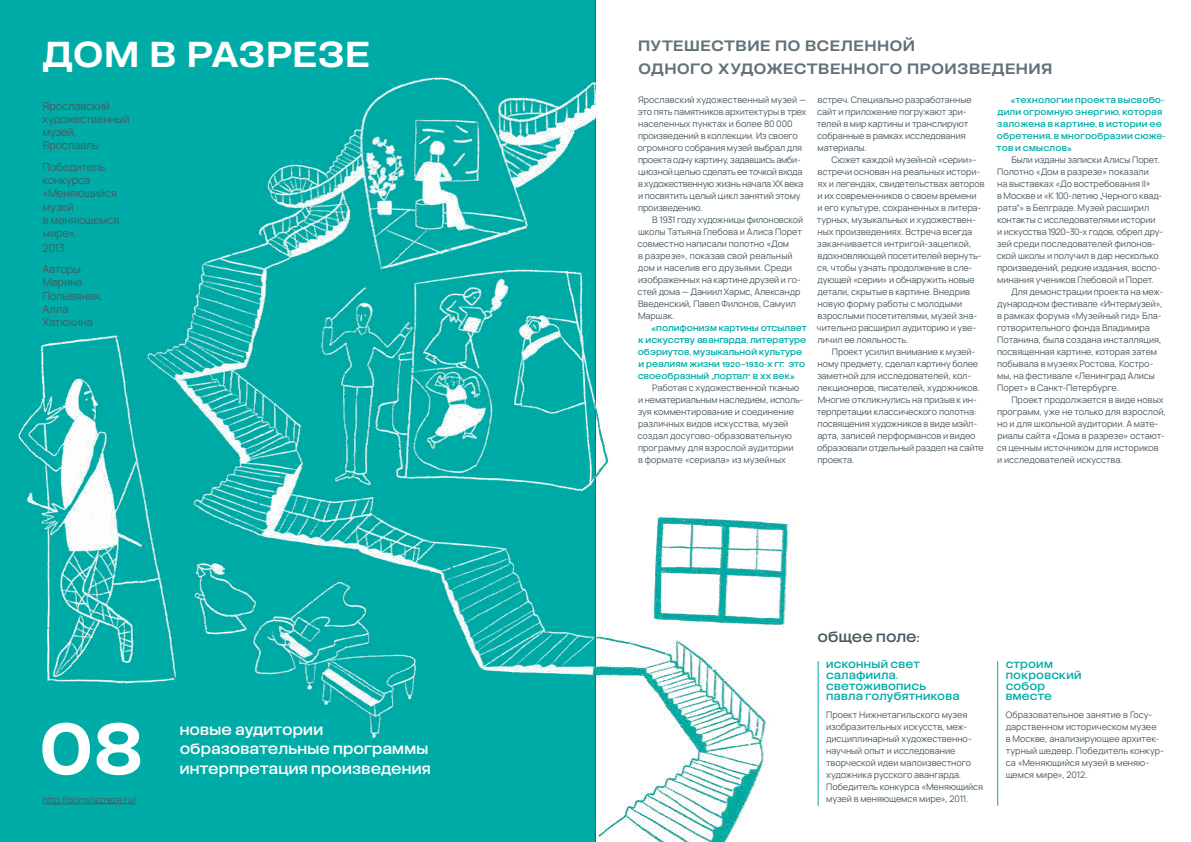
<style>
.page{position:relative;width:1191px;height:842px;background:#fff}
.page>*{position:absolute;margin:0;border:0;box-sizing:border-box;transform-origin:0 0}
.t1{font:72px "Easy Flex FP";color:#fff}
.t2{font:36px "Easy Flex FP";letter-spacing:-.01em;color:#fff}
.t3{font:15px/23px "Easy Flex FP";letter-spacing:.02em;color:#637178}
.t4{font:12px/19.7px "Easy Flex FP";letter-spacing:.01em;color:#fff}
.t5{font:12px "Easy Flex FP";letter-spacing:.005em;color:#485860}
.t6{font:11px/13.2px "Manrope";letter-spacing:-.01em;color:#485860}
.t7{font:9px/12px "Manrope";letter-spacing:-.005em;color:#485860}
.t8{font:9px/10.8px "Easy Flex FP";letter-spacing:.025em;color:#00aca8}
.t9{font:7px/12px "Easy Flex FP";letter-spacing:.01em;color:#00aca8}
</style>
<div class="page">
<img style="left:0;top:0;width:999px;height:842px">
<h2 class="t2" style="left:43px;top:28px;width:329px">ДОМ В РАЗРЕЗЕ</h2>
<p class="t6" style="left:43px;top:98px;width:89px">Ярославский художественный музей,<br>Ярославль</p>
<p class="t6" style="left:43px;top:160px;width:78px">Победитель конкурса «Меняющийся музей<br>в меняющемся мире»,</p>
<p class="t6" style="left:43px;top:236px;width:42px;line-height:21.7px">2013<br>Авторы:</p>
<p class="t6" style="left:43px;top:275px;width:62px">Марина<br>Полывяная,<br>Алла<br>Хатюхина</p>
<h1 class="t1" style="left:38px;top:697px;width:107px">08</h1>
<p class="t7" style="left:43px;top:793px;width:95px">http://domvrazreze.ru/</p>
<h3 class="t4" style="left:180px;top:720px;width:253px">новые аудитории образовательные программы интерпретация произведения</h3>
<h3 class="t3" style="left:638px;top:33px;width:416px">ПУТЕШЕСТВИЕ ПО ВСЕЛЕННОЙ<br>ОДНОГО ХУДОЖЕСТВЕННОГО ПРОИЗВЕДЕНИЯ</h3>
<p class="t7" style="left:637px;top:94px;width:170px">Ярославский художественный музей — это пять памятников архитектуры в трех населенных пунктах и более 80 000 произведений в коллекции. Из своего огромного собрания музей выбрал для проекта одну картину, задавшись амби&shy;циозной целью сделать ее точкой входа в художественную жизнь начала XX века и посвятить целый цикл занятий этому произведению.</p>
<p class="t7" style="left:637px;top:214px;width:167px;text-indent:15px">В 1931 году художницы филоновской школы Татьяна Глебова и Алиса Порет совместно написали полотно «Дом<br>в разрезе», показав свой реальный дом и населив его друзьями. Среди изображенных на картине друзей и го&shy;стей дома — Даниил Хармс, Александр<br>Введенский, Павел Филонов, Самуил<br>Маршак.</p>
<p class="t9" style="left:638px;top:322px;width:170px;text-indent:14px">«Полифонизм картины отсылает к искусству авангарда, литературе обэриутов, музыкальной культуре и реалиям жизни 1920–1930-х гг. Это своеобразный „портал“ в XX век»</p>
<p class="t7" style="left:637px;top:382px;width:167px;text-indent:15px">Работая с художественной тканью и нематериальным наследием, исполь&shy;зуя комментирование и соединение различных видов искусства, музей создал досугово-образовательную программу для взрослой аудитории<br>в формате «сериала» из музейных</p>
<p class="t7" style="left:816px;top:94px;width:156px">встреч. Специально разработанные сайт и приложение погружают зри&shy;телей в мир картины и транслируют собранные в рамках исследования материалы.</p>
<p class="t7" style="left:816px;top:154px;width:169px;text-indent:15px">Сюжет каждой музейной «серии»-- встречи основан на реальных истори&shy;ях и легендах, свидетельствах авторов и их современников о своем времени<br>и его культуре, сохраненных в литера&shy;турных, музыкальных и художествен&shy;ных произведениях. Встреча всегда заканчивается интригой--зацепкой, вдохновляющей посетителей вернуть&shy;ся, чтобы узнать продолжение в сле&shy;дующей «серии» и обнаружить новые детали, скрытые в картине. Внедрив новую форму работы с молодыми взрослыми посетителями, музей зна&shy;чительно расширил аудиторию и уве&shy;личил ее лояльность.</p>
<p class="t7" style="left:816px;top:345px;width:169px;text-indent:15px">Проект усилил внимание к музей&shy;ному предмету, сделал картину более заметной для исследователей, кол&shy;лекционеров, писателей, художников.<br>Многие откликнулись на призыв к ин&shy;терпретации классического полотна: посвящения художников в виде мэйл-- арта, записей перформансов и видео образовали отдельный раздел на сайте проекта.</p>
<p class="t9" style="left:996px;top:94px;width:171px;text-indent:14px">«Технологии проекта высвобо&shy;дили огромную энергию, которая заложена в картине, в истории ее обретения, в многообразии сюже&shy;тов и смыслов»</p>
<p class="t7" style="left:996px;top:153px;width:168px;text-indent:15px">Были изданы записки Алисы Порет.<br>Полотно «Дом в разрезе» показали<br>на выставках «До востребования II»<br>в Москве и «К 100-летию „Черного квад&shy;рата“» в Белграде. Музей расширил контакты с исследователями истории<br>и искусства 1920–30-х годов, обрел дру&shy;зей среди последователей филонов&shy;ской школы и получил в дар несколько произведений, редкие издания, воспо&shy;минания учеников Глебовой и Порет.</p>
<p class="t7" style="left:997px;top:285px;width:168px;text-indent:14px">Для демонстрации проекта на меж&shy;дународном фестивале «Интермузей», в рамках форума «Музейный гид» Бла&shy;готворительного фонда Владимира Потанина, была создана инсталляция, посвященная картине, которая затем побывала в музеях Ростова, Костро&shy;мы, на фестивале «Ленинград Алисы Порет» в Санкт-Петербурге.</p>
<p class="t7" style="left:996px;top:393px;width:171px;text-indent:15px">Проект продолжается в виде новых программ, уже не только для взрослой, но и для школьной аудитории. А мате&shy;риалы сайта «Дома в разрезе» остают&shy;ся ценным источником для историков и исследователей искусства.</p>
<h3 class="t5" style="left:817px;top:629px;width:103px">Общее поле:</h3>
<p class="t8" style="left:826px;top:659px;width:135px">Исконный свет<br>Салафиила.<br>Светоживопись<br>Павла Голубятникова</p>
<p class="t7" style="left:826px;top:708px;width:159px">Проект Нижнетагильского музея изобразительных искусств, меж&shy;дисциплинарный художественно-- научный опыт и исследование творческой идеи малоизвестного художника русского авангарда.<br>Победитель конкурса «Меняющийся музей в меняющемся мире», 2011.</p>
<p class="t8" style="left:1005px;top:659px;width:77px">Строим<br>Покровский собор вместе</p>
<p class="t7" style="left:1005px;top:708px;width:160px">Образовательное занятие в Госу&shy;дарственном историческом музее<br>в Москве, анализирующее архитек&shy;турный шедевр. Победитель конкур&shy;са «Меняющийся музей в меняю&shy;щемся мире», 2012.</p>
</div>
